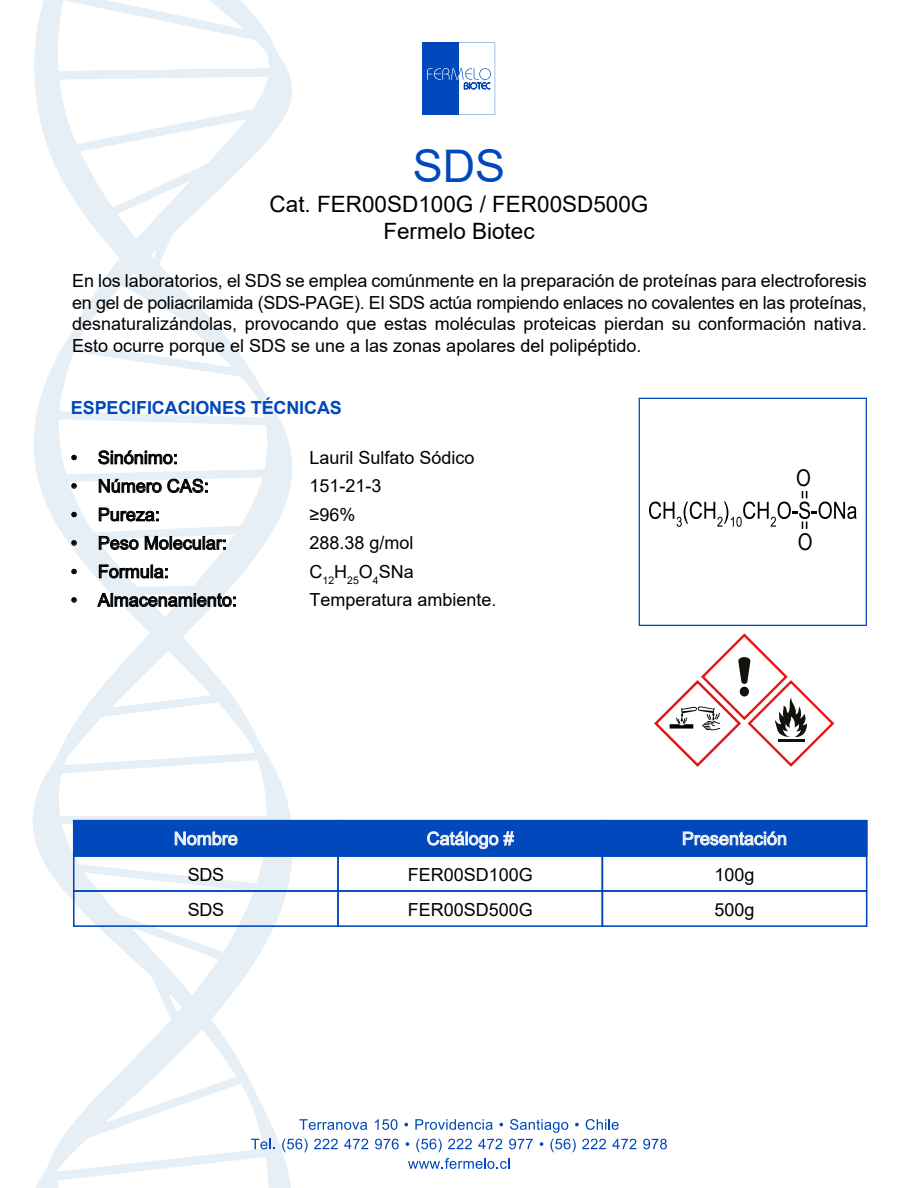
<style>
.page{position:relative;width:918px;height:1188px;background:#fff}
.page>*{position:absolute;margin:0;border:0;box-sizing:border-box;transform-origin:0 0}
.t1{font:45px "Arial";color:#0048bb}
.t2{font:23.1px "Arial Narrow";color:#000}
.t3{font:22.5px/27px "Arial";color:#000;text-align:center}
.t4{font:18px/21.6px "Arial";color:#000;text-align:justify}
.t5{font:18px "Arial";color:#fff}
.t6{font:700 18px "Arial";letter-spacing:-.005em;color:#0048bb}
</style>
<div class="page">
<svg style="left:33px;top:0;width:260px;height:1188px"></svg>
<svg style="left:299px;top:1119px;width:68px;height:11px"></svg>
<svg style="left:375px;top:1119px;width:22px;height:11px"></svg>
<svg style="left:404px;top:1123px;width:4px;height:3px"></svg>
<svg style="left:415px;top:1119px;width:78px;height:11px"></svg>
<svg style="left:499px;top:1123px;width:4px;height:3px"></svg>
<svg style="left:510px;top:1119px;width:58px;height:14px"></svg>
<svg style="left:575px;top:1123px;width:4px;height:3px"></svg>
<svg style="left:586px;top:1119px;width:33px;height:11px"></svg>
<svg style="left:251px;top:1139px;width:24px;height:10px"></svg>
<svg style="left:282px;top:1139px;width:26px;height:13px"></svg>
<svg style="left:314px;top:1139px;width:24px;height:10px"></svg>
<svg style="left:344px;top:1139px;width:24px;height:10px"></svg>
<svg style="left:375px;top:1139px;width:24px;height:10px"></svg>
<svg style="left:406px;top:1142px;width:3px;height:4px"></svg>
<svg style="left:416px;top:1139px;width:26px;height:13px"></svg>
<svg style="left:448px;top:1139px;width:24px;height:10px"></svg>
<svg style="left:478px;top:1139px;width:24px;height:10px"></svg>
<svg style="left:509px;top:1139px;width:24px;height:10px"></svg>
<svg style="left:540px;top:1142px;width:3px;height:4px"></svg>
<svg style="left:550px;top:1139px;width:26px;height:13px"></svg>
<svg style="left:582px;top:1139px;width:24px;height:10px"></svg>
<svg style="left:612px;top:1139px;width:24px;height:10px"></svg>
<svg style="left:643px;top:1139px;width:24px;height:10px"></svg>
<svg style="left:408px;top:1158px;width:101px;height:11px"></svg>
<svg style="left:423px;top:43px;width:72px;height:72px"></svg>
<svg style="left:639px;top:398px;width:228px;height:228px"></svg>
<svg style="left:649px;top:491px;width:208px;height:38px"></svg>
<svg style="left:71px;top:455px;width:6px;height:5px"></svg>
<svg style="left:98px;top:450px;width:79px;height:14px"></svg>
<svg style="left:71px;top:483px;width:6px;height:6px"></svg>
<svg style="left:99px;top:479px;width:109px;height:14px"></svg>
<svg style="left:71px;top:512px;width:6px;height:5px"></svg>
<svg style="left:99px;top:508px;width:60px;height:13px"></svg>
<svg style="left:71px;top:540px;width:6px;height:6px"></svg>
<svg style="left:99px;top:536px;width:40px;height:14px"></svg>
<svg style="left:145px;top:536px;width:81px;height:14px"></svg>
<svg style="left:71px;top:569px;width:6px;height:5px"></svg>
<svg style="left:99px;top:565px;width:69px;height:13px"></svg>
<svg style="left:71px;top:597px;width:6px;height:6px"></svg>
<svg style="left:97px;top:593px;width:139px;height:14px"></svg>
<svg style="left:654px;top:633px;width:181px;height:134px"></svg>
<div style="left:73px;top:820px;width:266px;height:37px;background:#0048bb;border:2px solid #0048bb"></div>
<div style="left:338px;top:820px;width:265px;height:37px;background:#0048bb;border:2px solid #0048bb"></div>
<div style="left:602px;top:820px;width:265px;height:37px;background:#0048bb;border:2px solid #0048bb"></div>
<svg style="left:175px;top:832px;width:63px;height:13px"></svg>
<svg style="left:427px;top:831px;width:71px;height:18px"></svg>
<svg style="left:504px;top:831px;width:10px;height:14px"></svg>
<svg style="left:683px;top:832px;width:103px;height:13px"></svg>
<div style="left:73px;top:890px;width:266px;height:37px;border:2px solid #0048bb"></div>
<div style="left:337px;top:890px;width:266px;height:37px;border:2px solid #0048bb"></div>
<div style="left:602px;top:890px;width:265px;height:37px;border:2px solid #0048bb"></div>
<h1 class="t1" style="left:413px;top:135px;width:94px">SDS</h1>
<p class="t3" style="left:270px;top:190px;width:380px">Cat. FER00SD100G / FER00SD500G<br>Fermelo Biotec</p>
<p class="t4" style="left:72px;top:270px;width:796px">En los laboratorios, el SDS se emplea comúnmente en la preparación de proteínas para electroforesis en gel de poliacrilamida (SDS-PAGE). El SDS actúa rompiendo enlaces no covalentes en las proteínas, desnaturalizándolas, provocando que estas moléculas proteicas pierdan su conformación nativa.<br>Esto ocurre porque el SDS se une a las zonas apolares del polipéptido.</p>
<p class="t6" style="left:71px;top:395px;width:273px">ESPECIFICACIONES TÉCNICAS</p>
<p class="t4" style="left:71px;top:447px;width:109px">• Sinónimo:</p>
<p class="t4" style="left:310px;top:447px;width:167px">Lauril Sulfato Sódico</p>
<p class="t4" style="left:71px;top:475px;width:140px">• Número CAS:</p>
<p class="t4" style="left:310px;top:475px;width:74px">151-21-3</p>
<p class="t4" style="left:71px;top:504px;width:91px">• Pureza:</p>
<p class="t4" style="left:310px;top:504px;width:47px">≥96%</p>
<p class="t4" style="left:71px;top:532px;width:158px">• Peso Molecular:</p>
<p class="t4" style="left:310px;top:532px;width:106px">288.38 g/mol</p>
<p class="t4" style="left:71px;top:561px;width:100px">• Formula:</p>
<p class="t4" style="left:310px;top:561px;width:106px">C<sub>12</sub>H<sub>25</sub>O<sub>4</sub>SNa</p>
<p class="t4" style="left:71px;top:589px;width:168px">• Almacenamiento:</p>
<p class="t4" style="left:310px;top:589px;width:189px">Temperatura ambiente.</p>
<p class="t2" style="left:796px;top:461px;width:16px">O</p>
<p class="t2" style="left:798px;top:525px;width:16px">O</p>
<p class="t5" style="left:174px;top:826px;width:66px">Nombre</p>
<p class="t5" style="left:427px;top:826px;width:89px">Catálogo #</p>
<p class="t5" style="left:682px;top:826px;width:107px">Presentación</p>
<p class="t4" style="left:188px;top:864px;width:38px">SDS</p>
<p class="t4" style="left:408px;top:864px;width:127px">FER00SD100G</p>
<p class="t4" style="left:714px;top:864px;width:42px">100g</p>
<p class="t4" style="left:188px;top:899px;width:38px">SDS</p>
<p class="t4" style="left:408px;top:899px;width:127px">FER00SD500G</p>
<p class="t4" style="left:714px;top:899px;width:42px">500g</p>
</div>
